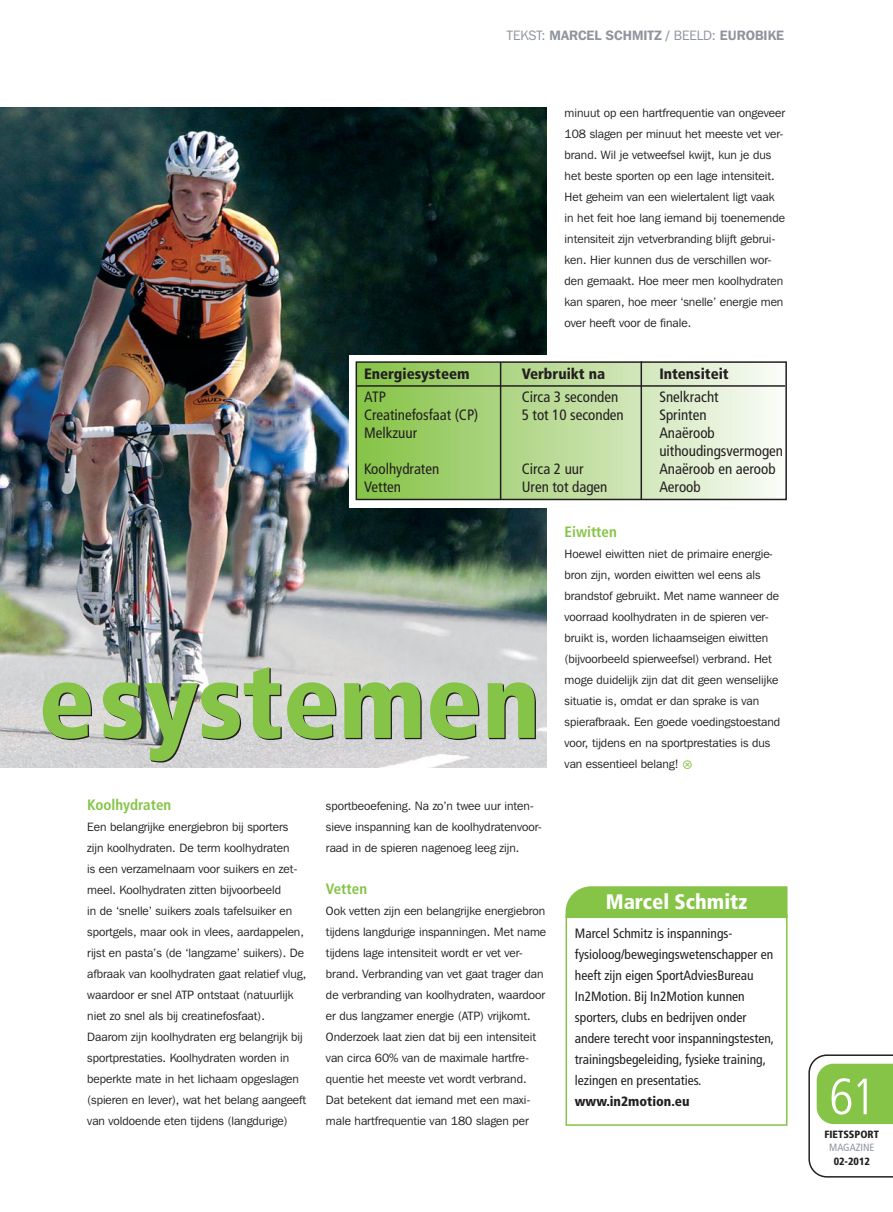
<style>
.page{position:relative;width:893px;height:1212px;background:#fff}
.page>*{position:absolute;margin:0;border:0;box-sizing:border-box;transform-origin:0 0}
.t1{font:900 condensed 105px "Frutiger";letter-spacing:-.005em;color:#231f20}
.t2{font:300 condensed 51px "Frutiger";color:#fff}
.t3{font:900 condensed 21px "Frutiger";color:#fff}
.t4{font:condensed 15px/18px "Frutiger";color:#231f20}
.t5{font:900 condensed 15px "Frutiger";color:#231f20}
.t6{font:700 condensed 15px "Frutiger";color:#85c446}
.t7{font:condensed 13.5px/21px "Frutiger";color:#231f20}
.t8{font:600 13.5px "Franklin Gothic IT Cby BT";color:#8f949d}
.t9{font:900 condensed 13.5px "Frutiger";color:#231f20}
.t10{font:12px/21px "Franklin Gothic IT Cby BT";color:#231f20}
.t11{font:900 condensed 10.5px "Frutiger";color:#231f20}
.t12{font:condensed 10.5px "Frutiger";color:#8f949d}
.s1{font-weight:400}
</style>
<div class="page">
<img style="left:0;top:107px;width:546px;height:660px">
<svg style="left:808px;top:1054px;width:85px;height:123px"></svg>
<div style="left:566px;top:914px;width:221px;height:212px;border:2px solid #85c446"></div>
<div style="left:566px;top:886px;width:221px;height:32px;background:#85c446"></div>
<div style="left:350px;top:355px;width:234px;height:153px;background:#fff"></div>
<div style="left:356px;top:362px;width:430px;height:137px;background:linear-gradient(to right,#85c245,#fafbf8)"></div>
<div style="left:356px;top:361px;width:431px;height:139px;border:2px solid #231f20"></div>
<hr style="left:357px;top:385px;width:428px;height:2px;background:#231f20">
<hr style="left:500px;top:362px;width:1px;height:138px;background:#231f20">
<hr style="left:640px;top:361px;width:2px;height:139px;background:#231f20">
<p class="t8" style="left:507px;top:31px;width:279px"><span class="s1">TEKST:</span> MARCEL SCHMITZ / <span class="s1">BEELD:</span> EUROBIKE</p>
<p class="t10" style="left:565px;top:103px;width:222px">minuut op een hartfrequentie van ongeveer 108 slagen per minuut het meeste vet ver&shy;brand. Wil je vetweefsel kwijt, kun je dus het beste sporten op een lage intensiteit.<br>Het geheim van een wielertalent ligt vaak in het feit hoe lang iemand bij toenemende intensiteit zijn vetverbranding blijft gebrui&shy;ken. Hier kunnen dus de verschillen wor&shy;den gemaakt. Hoe meer men koolhydraten kan sparen, hoe meer ‘snelle’ energie men over heeft voor de finale.</p>
<p class="t5" style="left:364px;top:368px;width:107px">Energiesysteem</p>
<p class="t5" style="left:522px;top:368px;width:85px">Verbruikt na</p>
<p class="t5" style="left:659px;top:368px;width:71px">Intensiteit</p>
<p class="t4" style="left:364px;top:389px;width:23px">ATP</p>
<p class="t4" style="left:522px;top:389px;width:98px">Circa 3 seconden</p>
<p class="t4" style="left:659px;top:389px;width:61px">Snelkracht</p>
<p class="t4" style="left:364px;top:407px;width:116px">Creatinefosfaat (CP)</p>
<p class="t4" style="left:522px;top:407px;width:104px">5 tot 10 seconden</p>
<p class="t4" style="left:659px;top:407px;width:49px">Sprinten</p>
<p class="t4" style="left:364px;top:425px;width:55px">Melkzuur</p>
<p class="t4" style="left:659px;top:425px;width:125px">Anaëroob uithoudingsvermogen</p>
<p class="t4" style="left:364px;top:461px;width:77px">Koolhydraten</p>
<p class="t4" style="left:522px;top:461px;width:63px">Circa 2 uur</p>
<p class="t4" style="left:659px;top:461px;width:118px">Anaëroob en aeroob</p>
<p class="t4" style="left:364px;top:479px;width:38px">Vetten</p>
<p class="t4" style="left:522px;top:479px;width:87px">Uren tot dagen</p>
<p class="t4" style="left:659px;top:479px;width:43px">Aeroob</p>
<h1 class="t1" style="left:40px;top:660px;width:504px">esystemen</h1>
<p class="t6" style="left:87px;top:799px;width:86px">Koolhydraten</p>
<p class="t10" style="left:87px;top:817px;width:221px">Een belangrijke energiebron bij sporters zijn koolhydraten. De term koolhydraten<br>is een verzamelnaam voor suikers en zet&shy;meel. Koolhydraten zitten bijvoorbeeld<br>in de ‘snelle’ suikers zoals tafelsuiker en sportgels, maar ook in vlees, aardappelen, rijst en pasta’s (de ‘langzame’ suikers). De afbraak van koolhydraten gaat relatief vlug, waardoor er snel ATP ontstaat (natuurlijk niet zo snel als bij creatinefosfaat).<br>Daarom zijn koolhydraten erg belangrijk bij sportprestaties. Koolhydraten worden in beperkte mate in het lichaam opgeslagen (spieren en lever), wat het belang aangeeft van voldoende eten tijdens (langdurige)</p>
<p class="t10" style="left:326px;top:796px;width:217px">sportbeoefening. Na zo’n twee uur inten&shy;sieve inspanning kan de koolhydraten voor&shy;raad in de spieren nagenoeg leeg zijn.</p>
<p class="t6" style="left:326px;top:883px;width:43px">Vetten</p>
<p class="t10" style="left:326px;top:901px;width:222px">Ook vetten zijn een belangrijke energiebron tijdens langdurige inspanningen. Met name tijdens lage intensiteit wordt er vet ver&shy;brand. Verbranding van vet gaat trager dan de verbranding van koolhydraten, waardoor er dus langzamer energie (ATP) vrijkomt.<br>Onderzoek laat zien dat bij een intensiteit van circa 60% van de maximale hartfre&shy;quentie het meeste vet wordt verbrand.<br>Dat betekent dat iemand met een maxi&shy;male hartfrequentie van 180 slagen per</p>
<p class="t6" style="left:565px;top:526px;width:54px">Eiwitten</p>
<p class="t10" style="left:565px;top:544px;width:217px">Hoewel eiwitten niet de primaire energie&shy;bron zijn, worden eiwitten wel eens als brandstof gebruikt. Met name wanneer de voorraad koolhydraten in de spieren ver&shy;bruikt is, worden lichaamseigen eiwitten (bijvoorbeeld spierweefsel) verbrand. Het moge duidelijk zijn dat dit geen wenselijke situatie is, omdat er dan sprake is van spierafbraak. Een goede voedingstoestand voor, tijdens en na sportprestaties is dus van essentieel belang!</p>
<h3 class="t3" style="left:606px;top:894px;width:143px">Marcel Schmitz</h3>
<p class="t7" style="left:575px;top:924px;width:201px">Marcel Schmitz is inspannings - fysioloog/bewegingswetenschapper en heeft zijn eigen SportAdviesBureau In2Motion. Bij In2Motion kunnen sporters, clubs en bedrijven onder andere terecht voor inspanningstesten, trainingsbegeleiding, fysieke training, lezingen en presentaties.</p>
<p class="t9" style="left:575px;top:1096px;width:116px">www.in2motion.eu</p>
<h2 class="t2" style="left:829px;top:1076px;width:48px">61</h2>
<p class="t11" style="left:824px;top:1130px;width:56px">FIETSSPORT</p>
<p class="t12" style="left:829px;top:1143px;width:47px">MAGAZINE</p>
<p class="t11" style="left:834px;top:1157px;width:38px">02-2012</p>
</div>
